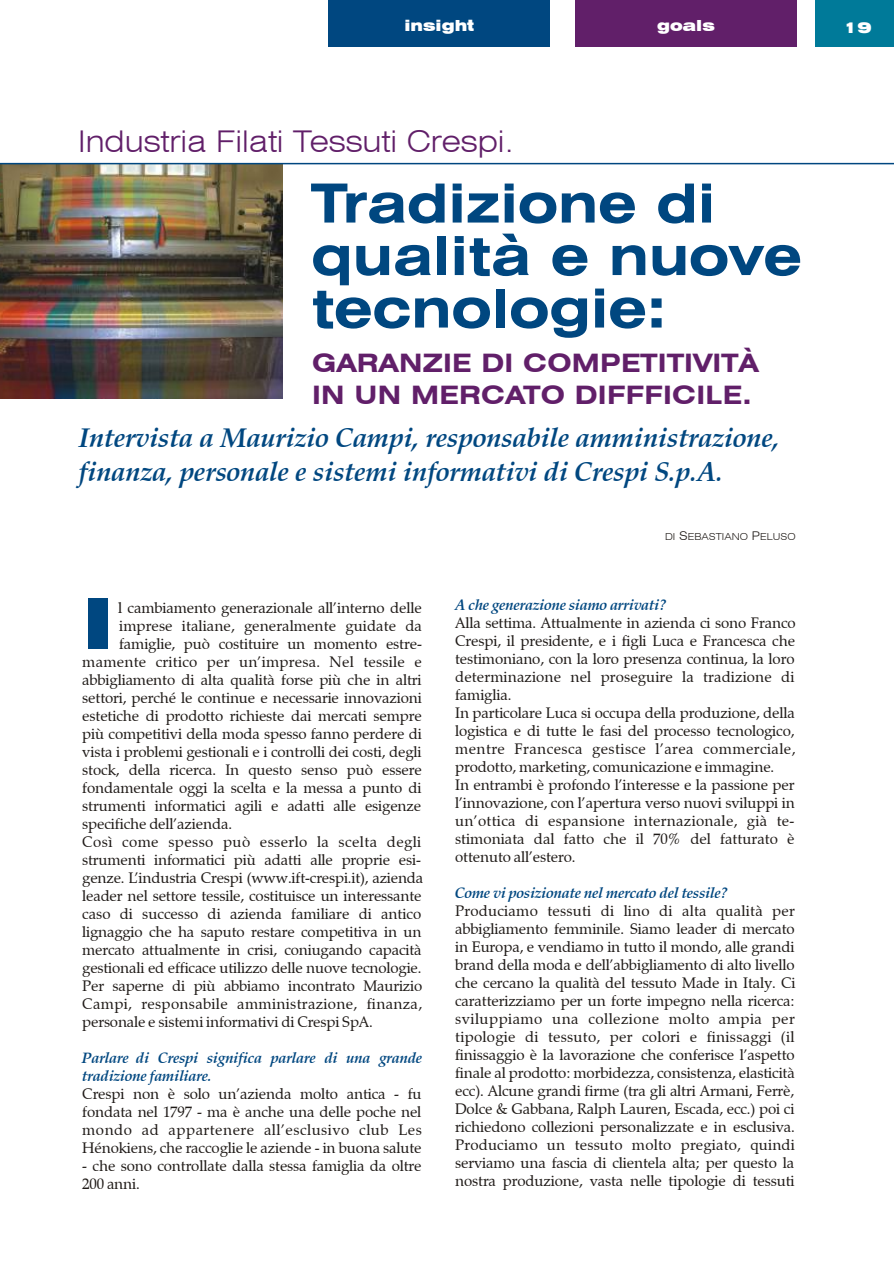
<style>
.page{position:relative;width:894px;height:1263px;background:#fff}
.page>*{position:absolute;margin:0;border:0;box-sizing:border-box;transform-origin:0 0}
.t1{font:69.9px "Swis 721 Blk Ex BT";color:#004780}
.t2{font:700 54px/52.5px "Swis 721 Ex BT";color:#004780}
.t3{font:30px "Swis 721 Lt Ex BT";color:#611f69}
.t4{font:italic 700 27px/33.9px "Zapf Calligr BT";color:#004780}
.t5{font:700 25.5px/31.5px "Swis 721 Ex BT";letter-spacing:.01em;color:#611f69}
.t6{font:15px/18px "Zapf Calligr BT";letter-spacing:-.005em;color:#1f1a17}
.t7{font:italic 700 15px/18px "Zapf Calligr BT";letter-spacing:-.005em;color:#004780}
.t8{font:15px "Zapf Calligr BT";letter-spacing:.02em;color:#1f1a17}
.t9{font:15px "Zapf Calligr BT";letter-spacing:.015em;color:#1f1a17}
.t10{font:15px "Zapf Calligr BT";letter-spacing:.03em;color:#1f1a17}
.t11{font:15px "Swis 721 Blk Ex BT";color:#fff}
.t12{font:9.6px "Swis 721 Lt Ex BT";color:#1f1a17}
.s1{font-size:12px}
</style>
<div class="page">
<img style="left:0;top:164px;width:283px;height:235px">
<hr style="left:0;top:163px;width:894px;height:1px;background:#004780">
<div style="left:815px;top:0;width:79px;height:47px;background:#007a99"></div>
<div style="left:575px;top:0;width:221px;height:47px;background:#611f69"></div>
<div style="left:329px;top:0;width:221px;height:47px;background:#004780"></div>
<p class="t11" style="left:404px;top:19px;width:71px">insight</p>
<p class="t11" style="left:657px;top:19px;width:59px">goals</p>
<p class="t11" style="left:843px;top:22px;width:30px">19</p>
<h3 class="t3" style="left:78px;top:129px;width:437px">Industria Filati Tessuti Crespi.</h3>
<h2 class="t2" style="left:311px;top:182px;width:492px">Tradizione di qualità e nuove tecnologie:</h2>
<h3 class="t5" style="left:312px;top:350px;width:448px">GARANZIE DI COMPETITIVITÀ<br>IN UN MERCATO DIFFFICILE.</h3>
<h3 class="t4" style="left:79px;top:423px;width:702px">Intervista a Maurizio Campi, responsabile amministrazione, finanza, personale e sistemi informativi di Crespi S.p.A.</h3>
<h1 class="t1" style="left:82px;top:596px;width:32px">I</h1>
<p class="t6" style="left:118px;top:600px;width:305px">l cambiamento generazionale all’interno delle</p>
<p class="t6" style="left:119px;top:618px;width:304px">imprese italiane, generalmente guidate da</p>
<p class="t6" style="left:119px;top:636px;width:304px">famiglie, può costituire un momento estre-</p>
<p class="t9" style="left:82px;top:655px;width:341px">mamente critico per un’impresa. Nel tessile e</p>
<p class="t6" style="left:82px;top:672px;width:341px">abbigliamento di alta qualità forse più che in altri</p>
<p class="t6" style="left:82px;top:690px;width:341px">settori, perché le continue e necessarie innovazioni</p>
<p class="t6" style="left:82px;top:708px;width:341px">estetiche di prodotto richieste dai mercati sempre</p>
<p class="t6" style="left:82px;top:726px;width:341px">più competitivi della moda spesso fanno perdere di</p>
<p class="t6" style="left:82px;top:744px;width:341px">vista i problemi gestionali e i controlli dei costi, degli</p>
<p class="t6" style="left:82px;top:762px;width:341px">stock, della ricerca. In questo senso può essere</p>
<p class="t6" style="left:82px;top:780px;width:341px">fondamentale oggi la scelta e la messa a punto di</p>
<p class="t6" style="left:82px;top:798px;width:340px">strumenti informatici agili e adatti alle esigenze</p>
<p class="t6" style="left:82px;top:816px;width:151px">specifiche dell’azienda.</p>
<p class="t10" style="left:82px;top:835px;width:341px">Così come spesso può esserlo la scelta degli</p>
<p class="t6" style="left:82px;top:852px;width:340px">strumenti informatici più adatti alle proprie esi-</p>
<p class="t6" style="left:82px;top:870px;width:343px">genze. L’industria Crespi (www.ift-crespi.it), azienda</p>
<p class="t6" style="left:82px;top:888px;width:341px">leader nel settore tessile, costituisce un interessante</p>
<p class="t6" style="left:82px;top:906px;width:341px">caso di successo di azienda familiare di antico</p>
<p class="t6" style="left:82px;top:924px;width:341px">lignaggio che ha saputo restare competitiva in un</p>
<p class="t6" style="left:82px;top:942px;width:341px">mercato attualmente in crisi, coniugando capacità</p>
<p class="t6" style="left:82px;top:960px;width:341px">gestionali ed efficace utilizzo delle nuove tecnologie.</p>
<p class="t6" style="left:82px;top:978px;width:342px">Per saperne di più abbiamo incontrato Maurizio</p>
<p class="t8" style="left:82px;top:997px;width:341px">Campi, responsabile amministrazione, finanza,</p>
<p class="t6" style="left:82px;top:1014px;width:292px">personale e sistemi informativi di Crespi SpA.</p>
<p class="t7" style="left:82px;top:1050px;width:342px">Parlare di Crespi significa parlare di una grande tradizione familiare.</p>
<p class="t6" style="left:82px;top:1086px;width:341px;text-align:justify">Crespi non è solo un’azienda molto antica - fu fondata nel 1797 - ma è anche una delle poche nel mondo ad appartenere all’esclusivo club Les Hénokiens, che raccoglie le aziende - in buona salute</p>
<p class="t6" style="left:82px;top:1158px;width:341px">- che sono controllate dalla stessa famiglia da oltre<br>200 anni.</p>
<p class="t12" style="left:665px;top:533px;width:132px">DI <span class="s1">S</span>EBASTIANO <span class="s1">P</span>ELUSO</p>
<p class="t7" style="left:455px;top:597px;width:213px">A che generazione siamo arrivati?</p>
<p class="t6" style="left:455px;top:615px;width:342px">Alla settima. Attualmente in azienda ci sono Franco Crespi, il presidente, e i figli Luca e Francesca che testimoniano, con la loro presenza continua, la loro determinazione nel proseguire la tradizione di famiglia.<br>In particolare Luca si occupa della produzione, della logistica e di tutte le fasi del processo tecnologico, mentre Francesca gestisce l’area commerciale, prodotto, marketing, comunicazione e immagine.<br>In entrambi è profondo l’interesse e la passione per l’innovazione, con l’apertura verso nuovi sviluppi in un’ottica di espansione internazionale, già te&shy;stimoniata dal fatto che il 70% del fatturato è ottenuto all’estero.</p>
<p class="t7" style="left:455px;top:885px;width:274px">Come vi posizionate nel mercato del tessile?</p>
<p class="t6" style="left:455px;top:903px;width:342px;text-align:justify">Produciamo tessuti di lino di alta qualità per abbigliamento femminile. Siamo leader di mercato in Europa, e vendiamo in tutto il mondo, alle grandi brand della moda e dell’abbigliamento di alto livello che cercano la qualità del tessuto Made in Italy. Ci caratterizziamo per un forte impegno nella ricerca: sviluppiamo una collezione molto ampia per tipologie di tessuto, per colori e finissaggi (il finissaggio è la lavorazione che conferisce l’aspetto finale al prodotto: morbidezza, consistenza, elasticità ecc). Alcune grandi firme (tra gli altri Armani, Ferrè, Dolce &amp; Gabbana, Ralph Lauren, Escada, ecc.) poi ci richiedono collezioni personalizzate e in esclusiva.<br>Produciamo un tessuto molto pregiato, quindi serviamo una fascia di clientela alta; per questo la nostra produzione, vasta nelle tipologie di tessuti</p>
</div>
